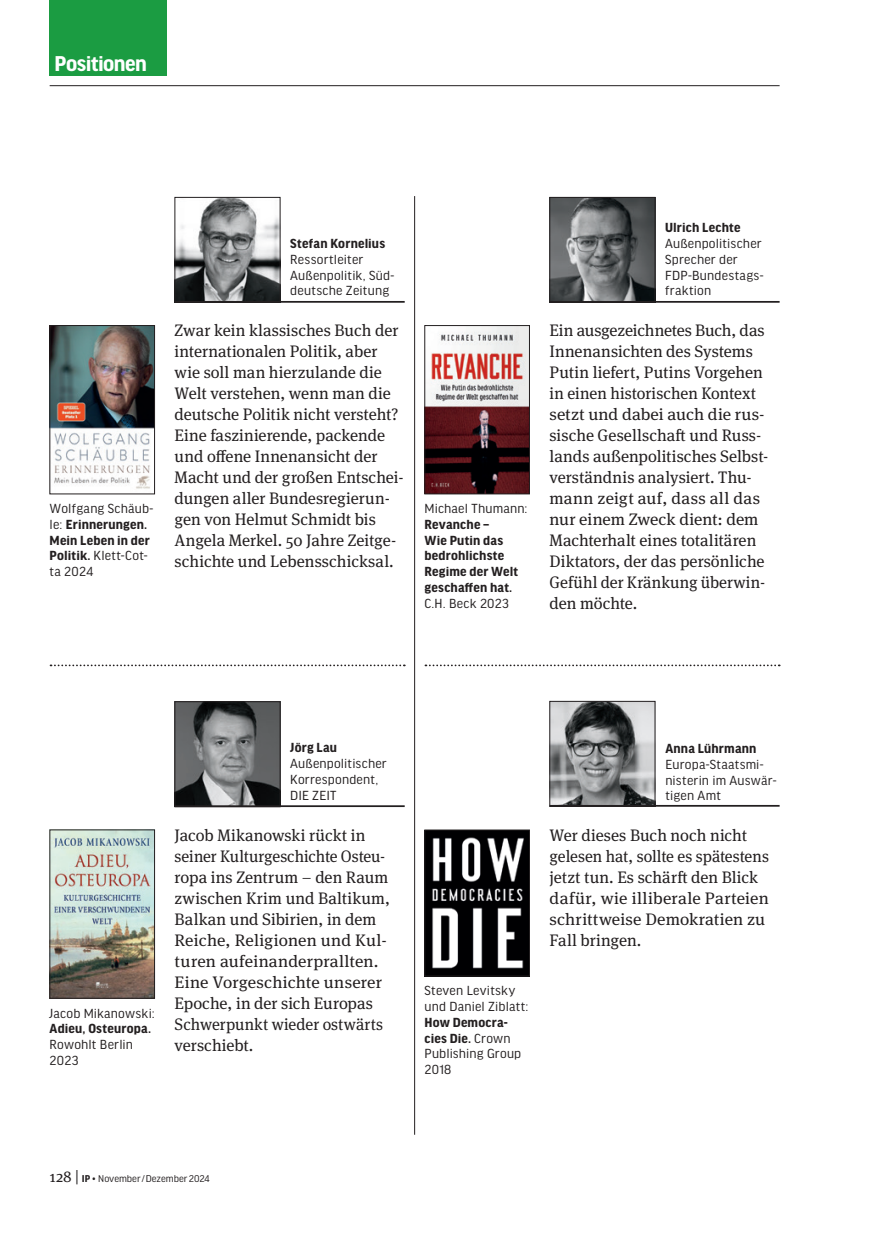
<style>
.page{position:relative;width:869px;height:1241px;background:#fff}
.page>*{position:absolute;margin:0;border:0;box-sizing:border-box;transform-origin:0 0}
.t1{font:700 22.75px "Good Headline Pro";letter-spacing:-.025em;color:#fff}
.t2{font:16.62px/21px "Meta Serif Pro";color:#231f20}
.t3{font:14px/15.8px "Good Headline Pro";letter-spacing:.015em;color:#231f20}
.t4{font:700 14px/15.8px "Good Headline Pro";letter-spacing:.015em;color:#231f20}
.t5{font:10.5px "Good Headline Pro";color:#231f20}
.s1{font-weight:400}
.s2{font-weight:700}
.s3{font-family:"Meta Serif Pro";font-size:15.75px}
</style>
<div class="page">
<hr style="left:50px;top:85px;width:729px;height:1px;background:#231f20">
<div style="left:50px;top:0;width:117px;height:76px;background:#1b9c42"></div>
<hr style="left:414px;top:196px;width:1px;height:938px;background:#231f20">
<svg style="left:425px;top:664px;width:354px;height:2px"></svg>
<img style="left:551px;top:703px;width:102px;height:101px">
<div style="left:549px;top:701px;width:106px;height:105px;border:1px solid #231f20"></div>
<img style="left:426px;top:831px;width:101px;height:143px">
<div style="left:424px;top:829px;width:105px;height:147px;border:1px solid #231f20"></div>
<hr style="left:549px;top:804px;width:230px;height:2px;background:#231f20">
<img style="left:426px;top:327px;width:101px;height:165px">
<div style="left:424px;top:325px;width:105px;height:169px;border:1px solid #231f20"></div>
<img style="left:551px;top:199px;width:102px;height:102px">
<div style="left:549px;top:197px;width:106px;height:106px;border:1px solid #231f20"></div>
<hr style="left:549px;top:301px;width:230px;height:2px;background:#231f20">
<img style="left:52px;top:831px;width:101px;height:165px">
<div style="left:50px;top:829px;width:105px;height:169px;border:1px solid #231f20"></div>
<img style="left:176px;top:703px;width:102px;height:102px">
<div style="left:174px;top:701px;width:106px;height:106px;border:1px solid #231f20"></div>
<hr style="left:174px;top:805px;width:230px;height:2px;background:#231f20">
<svg style="left:50px;top:664px;width:354px;height:2px"></svg>
<img style="left:52px;top:327px;width:101px;height:162px">
<div style="left:50px;top:325px;width:105px;height:169px;border:1px solid #231f20"></div>
<img style="left:176px;top:199px;width:102px;height:102px">
<div style="left:174px;top:197px;width:106px;height:106px;border:1px solid #231f20"></div>
<hr style="left:174px;top:301px;width:230px;height:2px;background:#231f20">
<h1 class="t1" style="left:55px;top:53px;width:94px">Positionen</h1>
<p class="t4" style="left:50px;top:501px;width:105px"><span class="s1">Wolfgang Schäub&shy;le:</span> Erinnerungen.<br>Mein Leben in der<br>Politik. <span class="s1">Klett-Cot&shy;ta 2024</span></p>
<p class="t4" style="left:290px;top:236px;width:96px">Stefan Kornelius</p>
<p class="t3" style="left:290px;top:251px;width:105px">Ressortleiter<br>Außenpolitik, Süd&shy;deutsche Zeitung</p>
<p class="t2" style="left:174px;top:319px;width:230px">Zwar kein klassisches Buch der internationalen Politik, aber wie soll man hierzulande die<br>Welt verstehen, wenn man die deutsche Politik nicht versteht?<br>Eine faszinierende, packende und offene Innenansicht der<br>Macht und der großen Entschei&shy;dungen aller Bundesregierun&shy;gen von Helmut Schmidt bis<br>Angela Merkel. 50 Jahre Zeitge&shy;schichte und Lebensschicksal.</p>
<p class="t3" style="left:424px;top:501px;width:104px">Michael Thumann:</p>
<p class="t4" style="left:424px;top:517px;width:95px">Revanche –<br>Wie Putin das bedrohlichste<br>Regime der Welt geschaffen hat.</p>
<p class="t3" style="left:424px;top:595px;width:86px">C.H. Beck 2023</p>
<p class="t4" style="left:665px;top:220px;width:77px">Ulrich Lechte</p>
<p class="t3" style="left:665px;top:236px;width:100px">Außenpolitischer<br>Sprecher der<br>FDP-Bundestags&shy;fraktion</p>
<p class="t2" style="left:549px;top:319px;width:220px">Ein ausgezeichnetes Buch, das<br>Innenansichten des Systems<br>Putin liefert, Putins Vorgehen in einen historischen Kontext setzt und dabei auch die rus&shy;sische Gesellschaft und Russ&shy;lands außenpolitisches Selbst&shy;verständnis analysiert. Thu&shy;mann zeigt auf, dass all das nur einem Zweck dient: dem<br>Machterhalt eines totalitären<br>Diktators, der das persönliche<br>Gefühl der Kränkung überwin&shy;den möchte.</p>
<p class="t3" style="left:50px;top:1005px;width:107px">Jacob Mikanowski:</p>
<p class="t4" style="left:50px;top:1021px;width:103px">Adieu, Osteuropa.</p>
<p class="t3" style="left:50px;top:1036px;width:85px">Rowohlt Berlin<br>2023</p>
<p class="t4" style="left:290px;top:740px;width:48px">Jörg Lau</p>
<p class="t3" style="left:290px;top:755px;width:98px">Außenpolitischer<br>Korrespondent,<br>DIE ZEIT</p>
<p class="t2" style="left:174px;top:823px;width:217px">Jacob Mikanowski rückt in seiner Kulturgeschichte Osteu&shy;ropa ins Zentrum – den Raum zwischen Krim und Baltikum,<br>Balkan und Sibirien, in dem<br>Reiche, Religionen und Kul&shy;turen aufeinanderprallten.<br>Eine Vorgeschichte unserer<br>Epoche, in der sich Europas<br>Schwerpunkt wieder ostwärts verschiebt.</p>
<p class="t3" style="left:424px;top:982px;width:105px">Steven Levitsky und Daniel Ziblatt:</p>
<p class="t3" style="left:424px;top:1014px;width:98px"><span class="s2">How Democra&shy;cies Die.</span> Crown<br>Publishing Group<br>2018</p>
<p class="t4" style="left:665px;top:741px;width:92px">Anna Lührmann</p>
<p class="t3" style="left:665px;top:756px;width:112px">Europa-Staatsmi&shy;nisterin im Auswär&shy;tigen Amt</p>
<p class="t2" style="left:549px;top:823px;width:221px">Wer dieses Buch noch nicht gelesen hat, sollte es spätestens jetzt tun. Es schärft den Blick dafür, wie illiberale Parteien schrittweise Demokratien zu<br>Fall bringen.</p>
<p class="t5" style="left:50px;top:1173px;width:161px"><span class="s3">128 |</span> <span class="s2">IP</span> • November/Dezember2024</p>
</div>
